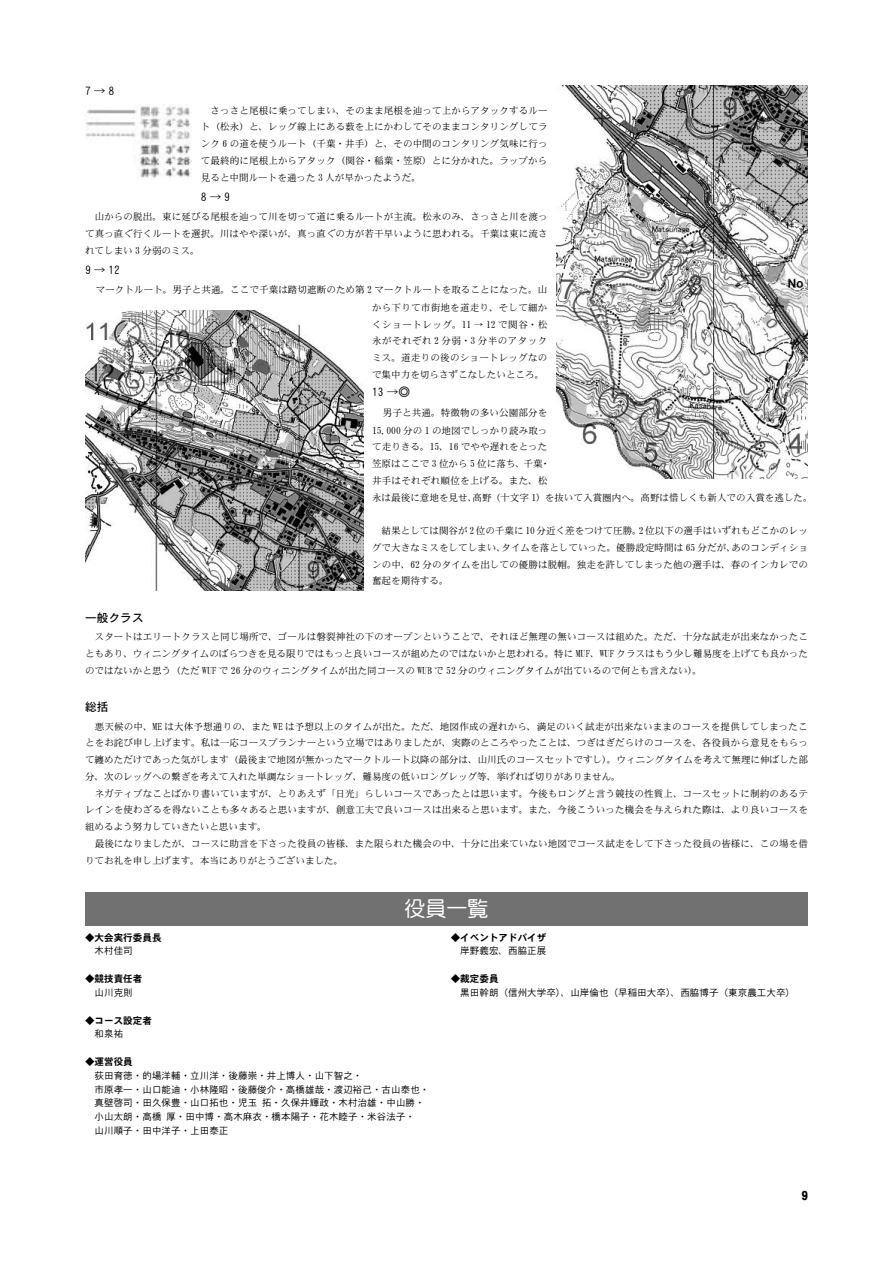
<style>
.page{position:relative;width:893px;height:1263px;background:#fff}
.page>*{position:absolute;margin:0;border:0;box-sizing:border-box;transform-origin:0 0}
.t1{font:21px "DF Maru Gothic Md WIN RKSJ H";color:#fff}
.t2{font:11.7px "DFHS Gothic W3 WIN RKSJ H";color:#000}
.t3{font:11.7px "DFHS Gothic W5 WIN RKSJ H";color:#000}
.t4{font:9.6px/16.8px "DFHS Mincho W3 WIN RKSJ H";letter-spacing:.01em;color:#000;text-align:justify}
.t5{font:9.6px/13.8px "DFHS Gothic W3 WIN RKSJ H";color:#000}
.t6{font:9.6px "DFHS Gothic W7 WIN RKSJ H";color:#000}
</style>
<div class="page">
<img style="left:556px;top:85px;width:251px;height:394px">
<img style="left:85px;top:104px;width:107px;height:74px">
<img style="left:85px;top:310px;width:279px;height:281px">
<div style="left:85px;top:892px;width:723px;height:34px;background:#727172"></div>
<p class="t2" style="left:85px;top:85px;width:31px">7→8</p>
<p class="t4" style="left:201px;top:102px;width:348px">　さっさと尾根に乗ってしまい、そのまま尾根を辿って上からアタックするルート（松永）と、レッグ線上にある薮を上にかわしてそのままコンタリングしてランク 6 の道を使うルート（千葉・井手）と、その中間のコンタリング気味に行って最終的に尾根上からアタック（関谷・稲葉・笠原）とに分かれた。ラップから見ると中間ルートを通った 3 人が早かったようだ。</p>
<p class="t2" style="left:201px;top:191px;width:31px">8→9</p>
<p class="t4" style="left:85px;top:208px;width:464px">　山からの脱出。東に延びる尾根を辿って川を切って道に乗るルートが主流。松永のみ、さっさと川を渡って真っ直ぐ行くルートを選択。川はやや深いが、真っ直ぐの方が若干早いように思われる。千葉は東に流されてしまい 3 分弱のミス。</p>
<p class="t2" style="left:85px;top:264px;width:37px">9→12</p>
<p class="t4" style="left:96px;top:280px;width:453px;line-height:18px;text-align:right">マークトルート。男子と共通。ここで千葉は踏切遮断のため第 2 マークトルートを取ることになった。山から下りて市街地を道走り、そして細か</p>
<p class="t4" style="left:372px;top:316px;width:177px">くショートレッグ。11 → 12 で関谷・松永がそれぞれ 2 分弱・3 分半のアタックミス。道走りの後のショートレッグなので集中力を切らさずこなしたいところ。</p>
<p class="t2" style="left:372px;top:386px;width:40px">13 →◎</p>
<p class="t4" style="left:372px;top:403px;width:177px;line-height:18px;text-align:right">男子と共通。特徴物の多い公園部分を<br>15,000 分の 1 の地図でしっかり読み取っ</p>
<p class="t4" style="left:372px;top:439px;width:442px;text-align:left">て走りきる。15、16 でやや遅れをとった<br>笠原はここで 3 位から 5 位に落ち、千葉・<br>井手はそれぞれ順位を上げる。また、松<br>永は最後に意地を見せ、高野（十文字 1）を抜いて入賞圏内へ。高野は惜しくも新人での入賞を逃した。</p>
<p class="t4" style="left:372px;top:522px;width:437px">　結果としては関谷が 2 位の千葉に 10 分近く差をつけて圧勝。2 位以下の選手はいずれもどこかのレッグで大きなミスをしてしまい、タイムを落としていった。優勝設定時間は 65 分だが、あのコンディションの中、62 分のタイムを出しての優勝は脱帽。独走を許してしまった他の選手は、春のインカレでの奮起を期待する。</p>
<p class="t3" style="left:85px;top:611px;width:60px">一般クラス</p>
<p class="t4" style="left:85px;top:628px;width:724px">　スタートはエリートクラスと同じ場所で、ゴールは磐裂神社の下のオープンということで、それほど無理の無いコースは組めた。ただ、十分な試走が出来なかったこともあり、ウィニングタイムのばらつきを見る限りではもっと良いコースが組めたのではないかと思われる。特に MUF、WUF クラスはもう少し難易度を上げても良かったのではないかと思う（ただ WUF で 26 分のウィニングタイムが出た同コースの WUB で 52 分のウィニングタイムが出ているので何とも言えない）。</p>
<p class="t3" style="left:85px;top:701px;width:25px">総括</p>
<p class="t4" style="left:85px;top:718px;width:724px;text-align:left">　悪天候の中、ME は大体予想通りの、また WE は予想以上のタイムが出た。ただ、地図作成の遅れから、満足のいく試走が出来ないままのコースを提供してしまったことをお詫び申し上げます。私は一応コースプランナーという立場ではありましたが、実際のところやったことは、つぎはぎだらけのコースを、各役員から意見をもらって纏めただけであった気がします（最後まで地図が無かったマークトルート以降の部分は、山川氏のコースセットですし）。ウィニングタイムを考えて無理に伸ばした部分、次のレッグへの繋ぎを考えて入れた単調なショートレッグ、難易度の低いロングレッグ等、挙げれば切りがありません。<br>　ネガティブなことばかり書いていますが、とりあえず「日光」らしいコースであったとは思います。今後もロングと言う競技の性質上、コースセットに制約のあるテレインを使わざるを得ないことも多々あると思いますが、創意工夫で良いコースは出来ると思います。また、今後こういった機会を与えられた際は、より良いコースを組めるよう努力していきたいと思います。<br>　最後になりましたが、コースに助言を下さった役員の皆様、また限られた機会の中、十分に出来ていない地図でコース試走をして下さった役員の皆様に、この場を借りてお礼を申し上げます。本当にありがとうございました。</p>
<h1 class="t1" style="left:404px;top:898px;width:85px">役員一覧</h1>
<p class="t6" style="left:85px;top:932px;width:78px">◆大会実行委員長</p>
<p class="t5" style="left:85px;top:944px;width:49px">　木村佳司</p>
<p class="t6" style="left:85px;top:974px;width:59px">◆競技責任者</p>
<p class="t5" style="left:85px;top:985px;width:49px">　山川克則</p>
<p class="t6" style="left:85px;top:1015px;width:68px">◆コース設定者</p>
<p class="t5" style="left:85px;top:1027px;width:40px">　和泉祐</p>
<p class="t6" style="left:85px;top:1057px;width:49px">◆運営役員</p>
<p class="t5" style="left:85px;top:1068px;width:346px">　荻田育徳・的場洋輔・立川洋・後藤崇・井上博人・山下智之・<br>　市原孝一・山口能迪・小林隆昭・後藤俊介・高橋雄哉・渡辺裕己・古山泰也・　真壁啓司・田久保豊・山口拓也・児玉拓・久保井輝政・木村治雄・中山勝・　小山太朗・高橋厚・田中博・高木麻衣・橋本陽子・花木睦子・米谷法子・<br>　山川順子・田中洋子・上田泰正</p>
<p class="t6" style="left:451px;top:932px;width:97px">◆イベントアドバイザ</p>
<p class="t5" style="left:451px;top:944px;width:97px">　岸野義宏、西脇正展</p>
<p class="t6" style="left:451px;top:974px;width:49px">◆裁定委員</p>
<p class="t5" style="left:451px;top:985px;width:346px">　黒田幹朗（信州大学卒）、山岸倫也（早稲田大卒）、西脇博子（東京農工大卒）</p>
</div>
